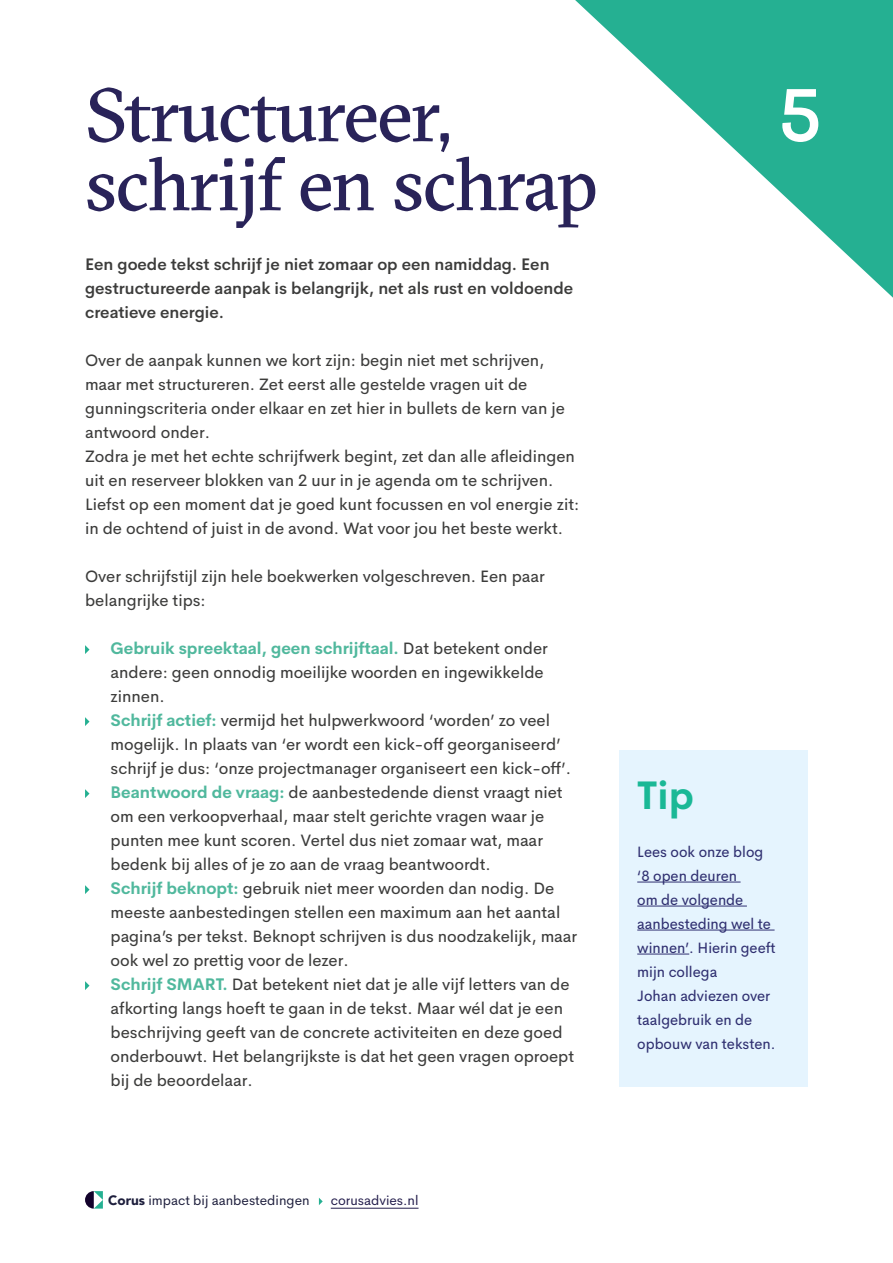
<style>
.page{position:relative;width:893px;height:1263px;background:#fff}
.page>*{position:absolute;margin:0;border:0;box-sizing:border-box;transform-origin:0 0}
.t1{font:75px/69px "GT Sectra";letter-spacing:-.03em;color:#292359}
.t2{font:500 75px "Cerebri Sans Pro";color:#fff}
.t3{font:700 39px "Cerebri Sans Pro";color:#1ab896}
.t4{font:16.5px/24px "Cerebri Sans Pro";color:#3c3c3b}
.t5{font:600 16.5px/24px "Cerebri Sans Pro";color:#3c3c3b}
.t6{font:15px/24px "Cerebri Sans Pro";color:#303071}
.t7{font:13.5px "Cerebri Sans Pro";color:#1e1f3d}
.t8{font:13.5px "Cerebri Sans Pro";color:#231d4c}
.s1{font-weight:700;color:#50b89d}
.s2{font-family:"Avenir LT Std";font-weight:900}
</style>
<div class="page">
<svg style="left:85px;top:1191px;width:18px;height:18px"></svg>
<hr style="left:331px;top:1208px;width:88px;height:1px;background:#231d4c">
<svg style="left:319px;top:1198px;width:4px;height:7px"></svg>
<svg style="left:575px;top:0;width:318px;height:298px"></svg>
<div style="left:619px;top:750px;width:189px;height:336px;background:#e5f4fe"></div>
<svg style="left:85px;top:645px;width:5px;height:9px"></svg>
<svg style="left:85px;top:717px;width:5px;height:9px"></svg>
<svg style="left:85px;top:789px;width:5px;height:9px"></svg>
<svg style="left:85px;top:885px;width:5px;height:9px"></svg>
<svg style="left:85px;top:981px;width:5px;height:9px"></svg>
<hr style="left:637px;top:882px;width:104px;height:1px;background:#303071">
<hr style="left:637px;top:906px;width:110px;height:1px;background:#303071">
<hr style="left:637px;top:930px;width:138px;height:1px;background:#303071">
<hr style="left:637px;top:954px;width:52px;height:1px;background:#303071">
<h1 class="t1" style="left:85px;top:82px;width:514px">Structureer, schrijf en schrap</h1>
<p class="t5" style="left:85px;top:251px;width:490px">Een goede tekst schrijf je niet zomaar op een namiddag. Een gestructureerde aanpak is belangrijk, net als rust en voldoende creatieve energie.</p>
<p class="t4" style="left:85px;top:347px;width:496px">Over de aanpak kunnen we kort zijn: begin niet met schrijven, maar met structureren. Zet eerst alle gestelde vragen uit de gunningscriteria onder elkaar en zet hier in bullets de kern van je antwoord onder.<br>Zodra je met het echte schrijfwerk begint, zet dan alle afleidingen uit en reserveer blokken van 2 uur in je agenda om te schrijven.<br>Liefst op een moment dat je goed kunt focussen en vol energie zit: in de ochtend of juist in de avond. Wat voor jou het beste werkt.</p>
<p class="t4" style="left:85px;top:563px;width:461px">Over schrijfstijl zijn hele boekwerken volgeschreven. Een paar belangrijke tips:</p>
<p class="t4" style="left:111px;top:635px;width:468px"><span class="s1">Gebruik spreektaal, geen schrijftaal.</span> Dat betekent onder andere: geen onnodig moeilijke woorden en ingewikkelde zinnen.<br><span class="s1">Schrijf actief:</span> vermijd het hulpwerkwoord ‘worden’ zo veel mogelijk. In plaats van ‘er wordt een kick-off georganiseerd’ schrijf je dus: ‘onze projectmanager organiseert een kick-off’.<br><span class="s1">Beantwoord de vraag:</span> de aanbestedende dienst vraagt niet om een verkoopverhaal, maar stelt gerichte vragen waar je punten mee kunt scoren. Vertel dus niet zomaar wat, maar bedenk bij alles of je zo aan de vraag beantwoordt.<br><span class="s1">Schrijf beknopt:</span> gebruik niet meer woorden dan nodig. De meeste aanbestedingen stellen een maximum aan het aantal pagina’s per tekst. Beknopt schrijven is dus noodzakelijk, maar ook wel zo prettig voor de lezer.<br><span class="s1">Schrijf SMART.</span> Dat betekent niet dat je alle vijf letters van de afkorting langs hoeft te gaan in de tekst. Maar wél dat je een beschrijving geeft van de concrete activiteiten en deze goed onderbouwt. Het belangrijkste is dat het geen vragen oproept bij de beoordelaar.</p>
<p class="t7" style="left:108px;top:1190px;width:203px"><span class="s2">Corus</span> impact bij aanbestedingen</p>
<p class="t8" style="left:331px;top:1190px;width:89px">corusadvies.nl</p>
<h1 class="t2" style="left:778px;top:56px;width:45px">5</h1>
<h2 class="t3" style="left:637px;top:763px;width:58px">Tip</h2>
<p class="t6" style="left:637px;top:838px;width:140px">Lees ook onze blog ‘8 open deuren<br>om de volgende aanbesteding wel te winnen’. Hierin geeft mijn collega<br>Johan adviezen over taalgebruik en de opbouw van teksten.</p>
</div>
